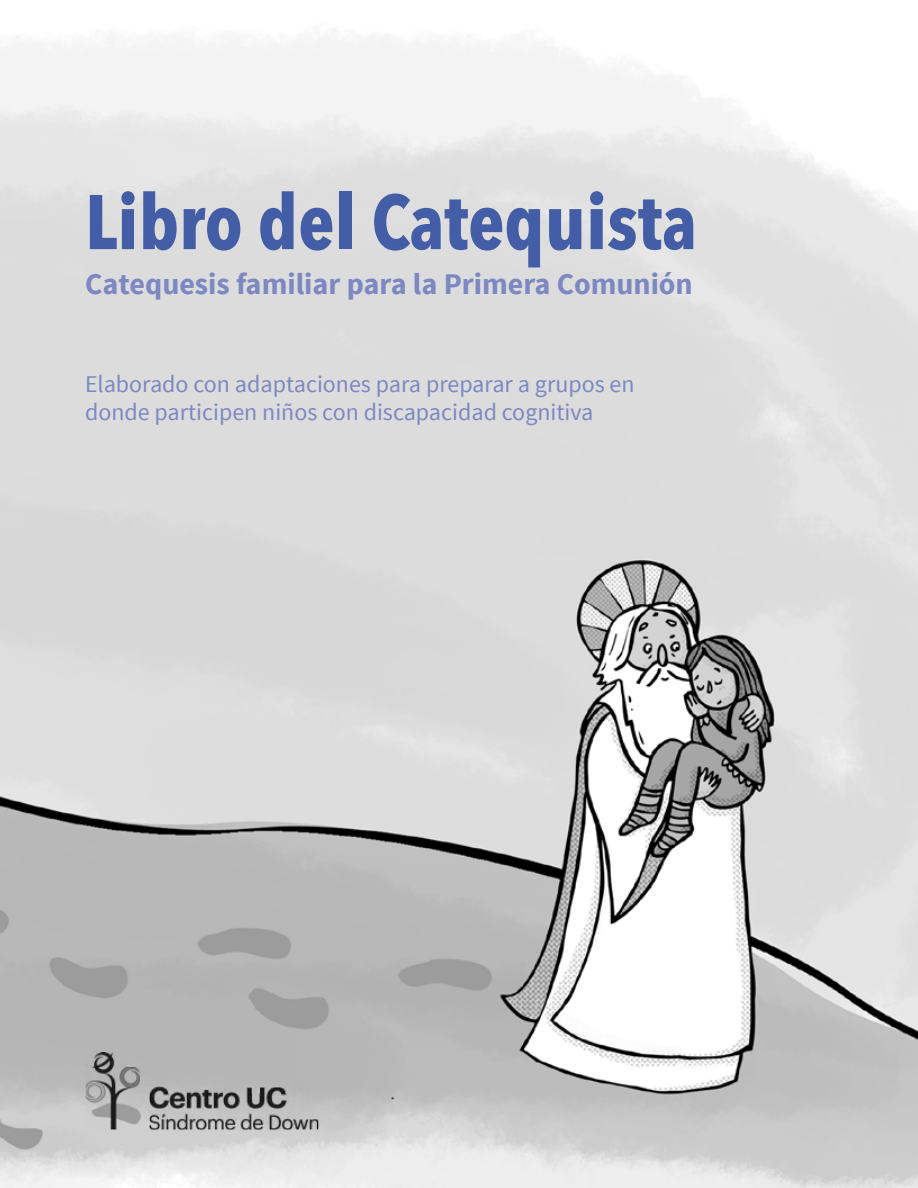
<style>
.page{position:relative;width:918px;height:1188px;background:#fff}
.page>*{position:absolute;margin:0;border:0;box-sizing:border-box;transform-origin:0 0}
.t1{font:700 76.5px "Avenir Next Condensed";color:#445da7}
.t2{font:700 30px "Source Sans Pro";color:#7d88c3}
.t3{font:24px/28.8px "Source Sans Pro";color:#7d88c3}
</style>
<div class="page">
<img style="left:0;top:35px;width:918px;height:1153px">
<img style="left:85px;top:1053px;width:242px;height:81px">
<h1 class="t1" style="left:85px;top:175px;width:614px">Libro del Catequista</h1>
<p class="t2" style="left:85px;top:265px;width:609px">Catequesis familiar para la Primera Comunión</p>
<p class="t3" style="left:85px;top:370px;width:551px">Elaborado con adaptaciones para preparar a grupos en donde participen niños con discapacidad cognitiva</p>
</div>
